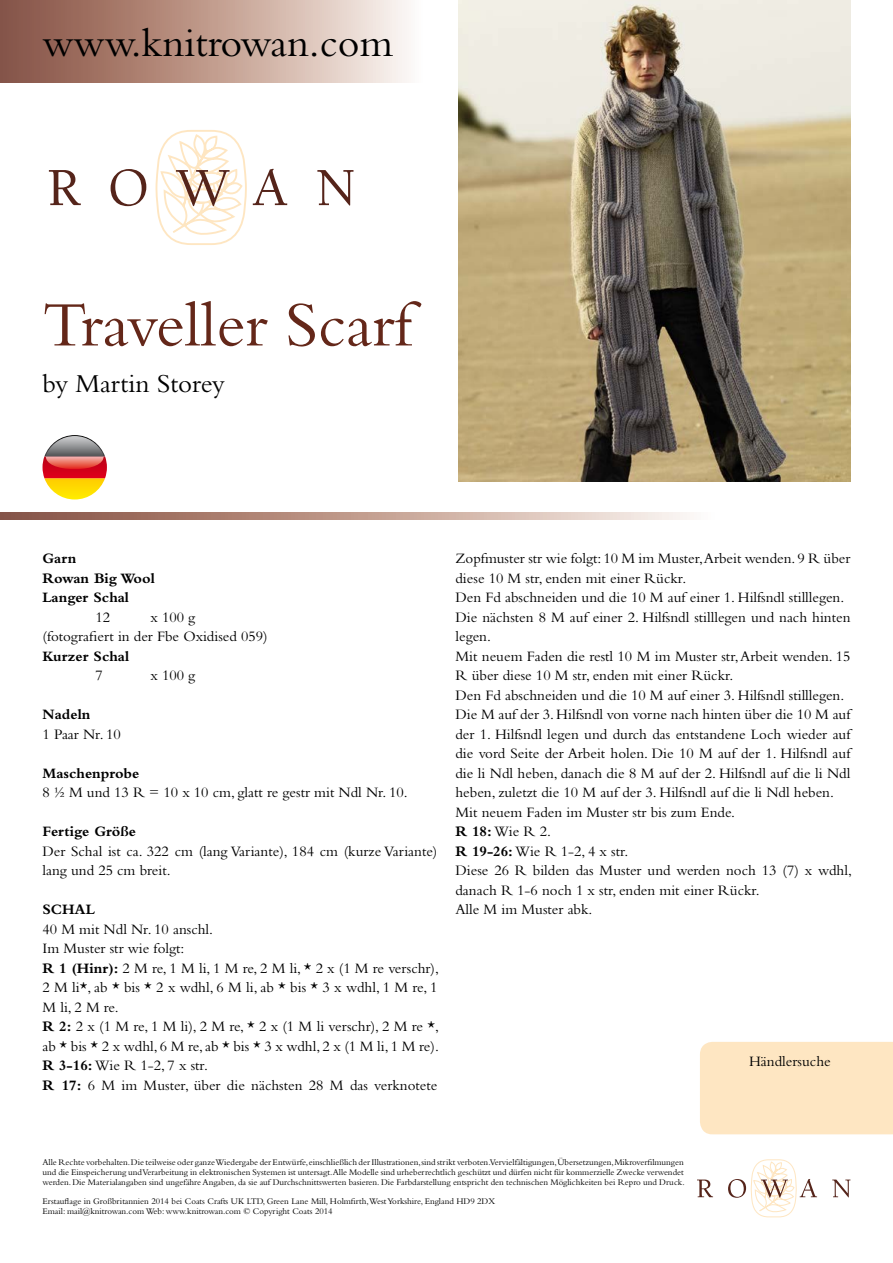
<style>
.page{position:relative;width:893px;height:1263px;background:#fff}
.page>*{position:absolute;margin:0;border:0;box-sizing:border-box;transform-origin:0 0}
.t1{font:66px "Bembo Std";color:#642719}
.t2{font:42px "Bembo Std";color:#000}
.t3{font:27px "Bembo Std";color:#000}
.t4{font:15px/19.5px "Bembo Std";color:#000}
.t5{font:700 15px/19.5px "Bembo Std";color:#000}
.t6{font:9px/9.8px "Bembo Std";color:#000;text-align:justify}
.s1{font-weight:700}
</style>
<div class="page">
<svg style="left:0;top:0;width:409px;height:83px;background:#bf9d91"></svg>
<svg style="left:49px;top:170px;width:32px;height:35px"></svg>
<svg style="left:111px;top:169px;width:35px;height:37px"></svg>
<svg style="left:155px;top:130px;width:132px;height:115px"></svg>
<svg style="left:317px;top:170px;width:36px;height:36px"></svg>
<svg style="left:0;top:512px;width:690px;height:8px;background:#bf9d91"></svg>
<svg style="left:43px;top:435px;width:64px;height:64px"></svg>
<svg style="left:697px;top:1179px;width:16px;height:18px"></svg>
<svg style="left:728px;top:1159px;width:89px;height:59px"></svg>
<svg style="left:832px;top:1179px;width:18px;height:18px"></svg>
<div style="left:700px;top:1042px;width:193px;height:92px;background:#fee6c2"></div>
<img style="left:458px;top:0;width:392px;height:482px">
<h2 class="t2" style="left:43px;top:18px;width:352px">www.knitrowan.com</h2>
<h1 class="t1" style="left:43px;top:286px;width:371px">Traveller Scarf</h1>
<h3 class="t3" style="left:43px;top:368px;width:184px">by Martin Storey</h3>
<p class="t5" style="left:43px;top:549px;width:114px">Garn<br>Rowan Big Wool<br>Langer Schal</p>
<p class="t4" style="left:96px;top:607px;width:16px">12</p>
<p class="t4" style="left:43px;top:607px;width:227px;text-indent:108px">x 100 g (fotografiert in der Fbe Oxidised 059)</p>
<p class="t5" style="left:43px;top:646px;width:88px">Kurzer Schal</p>
<p class="t4" style="left:96px;top:666px;width:9px">7</p>
<p class="t4" style="left:151px;top:666px;width:46px">x 100 g</p>
<p class="t5" style="left:43px;top:705px;width:49px">Nadeln</p>
<p class="t4" style="left:43px;top:724px;width:80px">1 Paar Nr. 10</p>
<p class="t5" style="left:43px;top:763px;width:98px">Maschenprobe</p>
<p class="t4" style="left:43px;top:783px;width:367px">8 ½ M und 13 R = 10 x 10 cm, glatt re gestr mit Ndl Nr. 10.</p>
<p class="t5" style="left:43px;top:822px;width:95px">Fertige Größe</p>
<p class="t4" style="left:43px;top:841px;width:396px">Der Schal ist ca. 322 cm (lang Variante), 184 cm (kurze Variante) lang und 25 cm breit.</p>
<p class="t5" style="left:43px;top:900px;width:54px">SCHAL</p>
<p class="t4" style="left:43px;top:919px;width:398px">40 M mit Ndl Nr. 10 anschl.<br>Im Muster str wie folgt:<br><span class="s1">R 1 (Hinr):</span> 2 M re, 1 M li, 1 M re, 2 M li, * 2 x (1 M re verschr), 2 M li*, ab * bis * 2 x wdhl, 6 M li, ab * bis * 3 x wdhl, 1 M re, 1<br>M li, 2 M re.<br><span class="s1">R 2:</span> 2 x (1 M re, 1 M li), 2 M re, * 2 x (1 M li verschr), 2 M re *, ab * bis * 2 x wdhl, 6 M re, ab * bis * 3 x wdhl, 2 x (1 M li, 1 M re).<br><span class="s1">R 3-16:</span> Wie R 1-2, 7 x str.<br><span class="s1">R 17:</span> 6 M im Muster, über die nächsten 28 M das verknotete</p>
<p class="t4" style="left:455px;top:549px;width:398px">Zopfmuster str wie folgt: 10 M im Muster,Arbeit wenden. 9 R über diese 10 M str, enden mit einer Rückr.<br>Den Fd abschneiden und die 10 M auf einer 1. Hilfsndl stilllegen.<br>Die nächsten 8 M auf einer 2. Hilfsndl stilllegen und nach hinten legen.<br>Mit neuem Faden die restl 10 M im Muster str, Arbeit wenden. 15<br>R über diese 10 M str, enden mit einer Rückr.<br>Den Fd abschneiden und die 10 M auf einer 3. Hilfsndl stilllegen.<br>Die M auf der 3. Hilfsndl von vorne nach hinten über die 10 M auf der 1. Hilfsndl legen und durch das entstandene Loch wieder auf die vord Seite der Arbeit holen. Die 10 M auf der 1. Hilfsndl auf die li Ndl heben, danach die 8 M auf der 2. Hilfsndl auf die li Ndl heben, zuletzt die 10 M auf der 3. Hilfsndl auf die li Ndl heben.<br>Mit neuem Faden im Muster str bis zum Ende.<br><span class="s1">R 18:</span> Wie R 2.<br><span class="s1">R 19-26:</span> Wie R 1-2, 4 x str.<br>Diese 26 R bilden das Muster und werden noch 13 (7) x wdhl, danach R 1-6 noch 1 x str, enden mit einer Rückr.<br>Alle M im Muster abk.</p>
<p class="t4" style="left:749px;top:1052px;width:83px">Händlersuche</p>
<p class="t6" style="left:43px;top:1157px;width:644px">Alle Rechte vorbehalten. Die teilweise oder ganze Wiedergabe der Entwürfe, einschließlich der Illustrationen, sind strikt verboten.Vervielfältigungen, Übersetzungen, Mikroverfilmungen und die Einspeicherung und Verarbeitung in elektronischen Systemen ist untersagt.Alle Modelle sind urheberrechtlich geschützt und dürfen nicht für kommerzielle Zwecke verwendet werden. Die Materialangaben sind ungefähre Angaben, da sie auf Durchschnittswerten basieren. Die Farbdarstellung entspricht den technischen Möglichkeiten bei Repro und Druck.</p>
<p class="t6" style="left:43px;top:1196px;width:454px">Erstauflage in Großbritannien 2014 bei Coats Crafts UK LTD, Green Lane Mill, Holmfirth,West Yorkshire, England HD9 2DX<br>Email: mail@knitrowan.com Web: www.knitrowan.com © Copyright Coats 2014</p>
</div>
